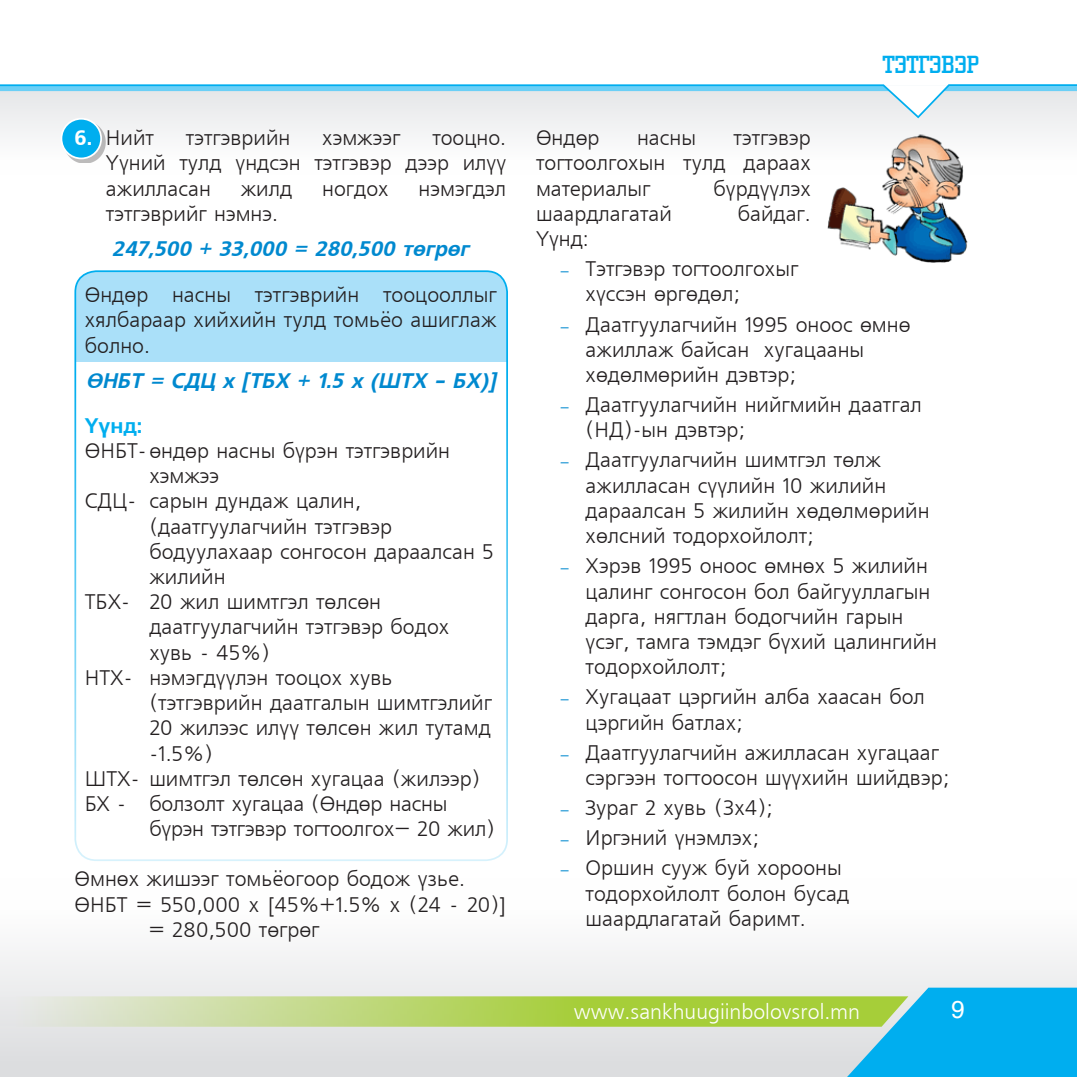
<style>
.page{position:relative;width:1077px;height:1077px;background:#fff}
.page>*{position:absolute;margin:0;border:0;box-sizing:border-box;transform-origin:0 0}
.t1{font:24.5px "Mogul City Nova";color:#00aeef}
.t2{font:24.5px "Mogul Helvetica";color:#fff}
.text_col_2{font:21px/25.2px "Mogul Freeset";color:#231f20}
.text_col_2-2{font:italic 700 21px/45px "Mogul Freeset";color:#0089cf}
.t3{font:21px "Mogul Freeset";color:#fff}
.s1{font-weight:700;color:#fff}
.s2{font-style:normal;color:#00aeef}
.s3{font-family:"Mogul Foreigner";font-weight:300;font-size:15.75px;color:#0089cf}
</style>
<div class="page">
<div style="left:0;top:85px;width:1076px;height:90px;background:#f8f8f9"></div>
<div style="left:0;top:878px;width:1076px;height:198px;background:#f8f9f9"></div>
<svg style="left:0;top:987px;width:1076px;height:89px;background:#afd5c5"></svg>
<svg style="left:0;top:84px;width:1076px;height:35px"></svg>
<div style="left:64px;top:121px;width:42px;height:42px;background:#231f20;opacity:.3"></div>
<div style="left:61px;top:119px;width:40px;height:39px;background:#00aeef;border-radius:50%"></div>
<div style="left:61px;top:118px;width:41px;height:41px;border:2px solid #fff;border-radius:50%"></div>
<div style="left:75px;top:271px;width:432px;height:91px;background:#aae0f9"></div>
<div style="left:74px;top:270px;width:434px;height:591px;border:2px solid #00aeef;border-radius:21px"></div>
<img style="left:827px;top:134px;width:140px;height:129px">
<p class="text_col_2" style="left:74px;top:126px;width:81px"><span class="s1">6.</span> Нийт</p>
<p class="text_col_2" style="left:186px;top:126px;width:106px">тэтгэврийн</p>
<p class="text_col_2" style="left:322px;top:126px;width:80px">хэмжээг</p>
<p class="text_col_2" style="left:106px;top:126px;width:402px;text-align:justify;text-indent:326px">тооцно.<br>Үүний тулд үндсэн тэтгэвэр дээр илүү ажилласан</p>
<p class="text_col_2" style="left:241px;top:177px;width:53px">жилд</p>
<p class="text_col_2" style="left:322px;top:177px;width:68px">ногдох</p>
<p class="text_col_2" style="left:418px;top:177px;width:89px">нэмэгдэл</p>
<p class="text_col_2" style="left:106px;top:202px;width:174px">тэтгэврийг нэмнэ.</p>
<p class="text_col_2-2" style="left:112px;top:227px;width:358px">247,500 + 33,000 = 280,500 төгрөг</p>
<p class="text_col_2" style="left:85px;top:283px;width:413px;text-align:justify">Өндөр насны тэтгэврийн тооцооллыг хялбараар хийхийн тулд томьёо ашиглаж болно.</p>
<p class="text_col_2-2" style="left:85px;top:359px;width:412px">ӨНБТ = СДЦ x [ТБХ + 1.5 x (ШТХ - БХ)]<br><span class="s2">Үүнд:</span></p>
<p class="text_col_2" style="left:85px;top:439px;width:367px">ӨНБТ-өндөр насны бүрэн тэтгэврийн</p>
<p class="text_col_2" style="left:149px;top:464px;width:71px">хэмжээ</p>
<p class="text_col_2" style="left:85px;top:489px;width:278px">СДЦ- сарын дундаж цалин,</p>
<p class="text_col_2" style="left:149px;top:515px;width:244px">(даатгуулагчийн тэтгэвэр</p>
<p class="text_col_2" style="left:149px;top:540px;width:346px">бодуулахаар сонгосон дараалсан 5</p>
<p class="text_col_2" style="left:149px;top:565px;width:78px">жилийн</p>
<p class="text_col_2" style="left:85px;top:590px;width:298px">ТБХ- 20 жил шимтгэл төлсөн</p>
<p class="text_col_2" style="left:149px;top:615px;width:301px">даатгуулагчийн тэтгэвэр бодох</p>
<p class="text_col_2" style="left:149px;top:641px;width:122px">хувь - 45%)</p>
<p class="text_col_2" style="left:85px;top:666px;width:309px">НТХ- нэмэгдүүлэн тооцох хувь</p>
<p class="text_col_2" style="left:149px;top:691px;width:344px">(тэтгэврийн даатгалын шимтгэлийг</p>
<p class="text_col_2" style="left:149px;top:716px;width:343px">20 жилээс илүү төлсөн жил тутамд</p>
<p class="text_col_2" style="left:149px;top:741px;width:65px">-1.5%)</p>
<p class="text_col_2" style="left:85px;top:767px;width:397px">ШТХ- шимтгэл төлсөн хугацаа (жилээр)</p>
<p class="text_col_2" style="left:85px;top:792px;width:364px">БХ - болзолт хугацаа (Өндөр насны</p>
<p class="text_col_2" style="left:149px;top:817px;width:347px">бүрэн тэтгэвэр тогтоолгох– 20 жил)</p>
<p class="text_col_2" style="left:74px;top:867px;width:392px">Өмнөх жишээг томьёогоор бодож үзье.</p>
<p class="text_col_2" style="left:149px;top:892px;width:359px;text-indent:-74px">ӨНБТ = 550,000 x [45%+1.5% x (24 - 20)] = 280,500 төгрөг</p>
<p class="text_col_2" style="left:536px;top:126px;width:65px">Өндөр</p>
<p class="text_col_2" style="left:637px;top:126px;width:60px">насны</p>
<p class="text_col_2" style="left:536px;top:126px;width:276px;text-align:justify;text-indent:198px">тэтгэвэр тогтоолгохын тулд дараах материалыг</p>
<p class="text_col_2" style="left:713px;top:177px;width:99px">бүрдүүлэх</p>
<p class="t1" style="left:882px;top:51px;width:97px">ТЭТГЭВЭР</p>
<p class="text_col_2" style="left:536px;top:202px;width:137px">шаардлагатай</p>
<p class="text_col_2" style="left:737px;top:202px;width:75px">байдаг.</p>
<p class="text_col_2" style="left:536px;top:227px;width:54px">Үүнд:</p>
<p class="text_col_2" style="left:585px;top:257px;width:214px;text-indent:-25px"><span class="s3">–</span> Тэтгэвэр тогтоолгохыг хүссэн өргөдөл;</p>
<p class="text_col_2" style="left:585px;top:313px;width:326px;text-indent:-25px"><span class="s3">–</span> Даатгуулагчийн 1995 оноос өмнө ажиллаж байсан хугацааны хөдөлмөрийн дэвтэр;</p>
<p class="text_col_2" style="left:585px;top:393px;width:338px;text-indent:-25px"><span class="s3">–</span> Даатгуулагчийн нийгмийн даатгал (НД)-ын дэвтэр;</p>
<p class="text_col_2" style="left:585px;top:449px;width:345px;text-indent:-25px"><span class="s3">–</span> Даатгуулагчийн шимтгэл төлж ажилласан сүүлийн 10 жилийн дараалсан 5 жилийн хөдөлмөрийн хөлсний тодорхойлолт;</p>
<p class="text_col_2" style="left:585px;top:554px;width:353px;text-indent:-25px"><span class="s3">–</span> Хэрэв 1995 оноос өмнөх 5 жилийн цалинг сонгосон бол байгууллагын дарга, нягтлан бодогчийн гарын үсэг, тамга тэмдэг бүхий цалингийн тодорхойлолт;</p>
<p class="text_col_2" style="left:585px;top:685px;width:341px;text-indent:-25px"><span class="s3">–</span> Хугацаат цэргийн алба хаасан бол цэргийн батлах;</p>
<p class="text_col_2" style="left:585px;top:741px;width:365px;text-indent:-25px"><span class="s3">–</span> Даатгуулагчийн ажилласан хугацааг сэргээн тогтоосон шүүхийн шийдвэр;</p>
<p class="text_col_2" style="left:561px;top:796px;width:213px"><span class="s3">–</span> Зураг 2 хувь (3х4);</p>
<p class="text_col_2" style="left:561px;top:826px;width:200px"><span class="s3">–</span> Иргэний үнэмлэх;</p>
<p class="text_col_2" style="left:585px;top:856px;width:265px;text-indent:-25px"><span class="s3">–</span> Оршин сууж буй хорооны тодорхойлолт болон бусад шаардлагатай баримт.</p>
<p class="t3" style="left:574px;top:1000px;width:288px">www.sankhuugiinbolovsrol.mn</p>
<p class="t2" style="left:951px;top:995px;width:15px">9</p>
</div>
